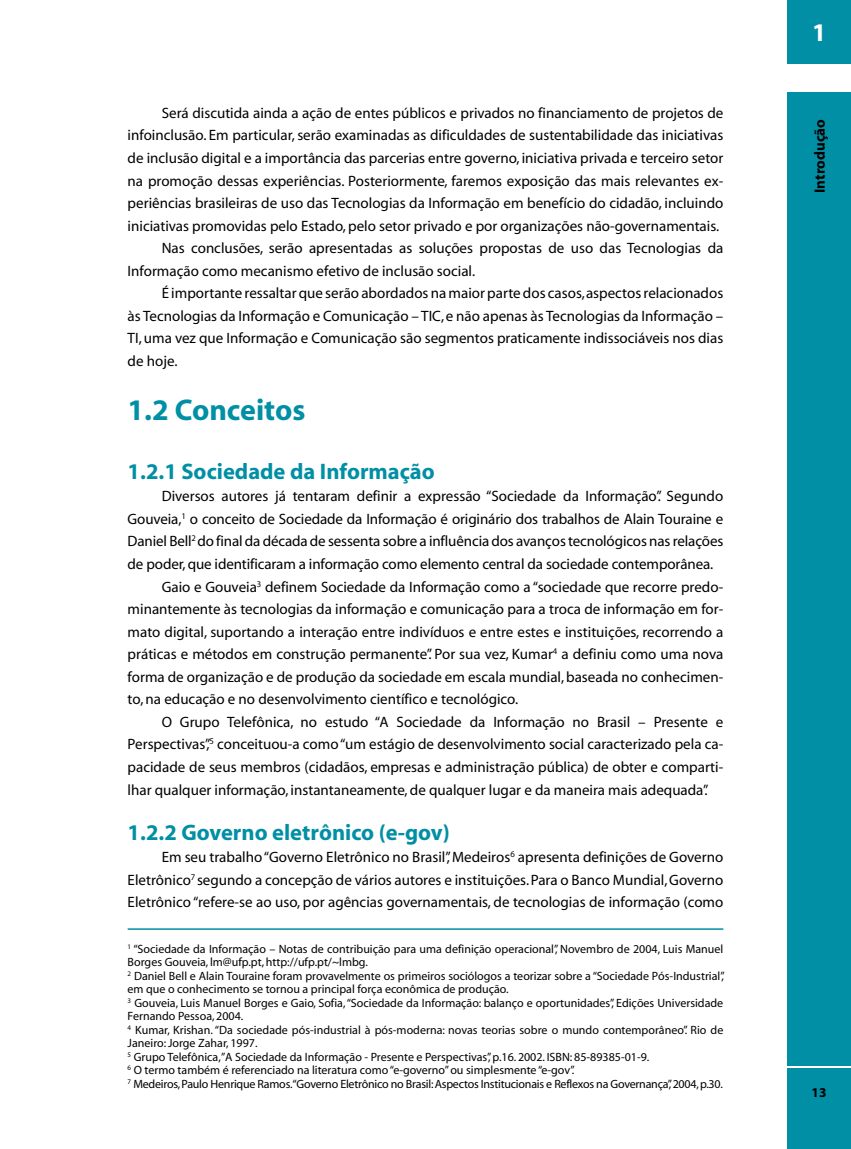
<style>
.page{position:relative;width:851px;height:1149px;background:#fff}
.page>*{position:absolute;margin:0;border:0;box-sizing:border-box;transform-origin:0 0}
.t1{font:700 30px "Myriad";color:#008fa5}
.t2{font:700 25.5px "Myriad";color:#fff}
.t3{font:700 22.5px "Myriad";color:#008fa5}
.t4{font:15px/22.5px "Myriad";color:#000;text-align:justify}
.t5{font:700 15px "Myriad";color:#000}
.t6{font:700 13.5px "Myriad";color:#000}
.t7{font:12px/13.5px "Myriad";color:#000}
</style>
<div class="page">
<div style="left:787px;top:0;width:63px;height:64px;background:#008fa5"></div>
<div style="left:787px;top:91px;width:63px;height:974px;background:#008fa5"></div>
<div style="left:787px;top:1067px;width:63px;height:81px;background:#008fa5"></div>
<hr style="left:128px;top:928px;width:595px;height:1px;background:#008fa5">
<p class="t4" style="left:162px;top:102px;width:563px">Será discutida ainda a ação de entes públicos e privados no financiamento de projetos de</p>
<p class="t4" style="left:128px;top:125px;width:597px">infoinclusão. Em particular, serão examinadas as dificuldades de sustentabilidade das iniciativas</p>
<p class="t4" style="left:128px;top:147px;width:597px">de inclusão digital e a importância das parcerias entre governo, iniciativa privada e terceiro setor</p>
<p class="t4" style="left:128px;top:170px;width:597px">na promoção dessas experiências. Posteriormente, faremos exposição das mais relevantes ex-</p>
<p class="t4" style="left:128px;top:192px;width:597px">periências brasileiras de uso das Tecnologias da Informação em benefício do cidadão, incluindo</p>
<p class="t4" style="left:128px;top:215px;width:593px">iniciativas promovidas pelo Estado, pelo setor privado e por organizações não-governamentais.</p>
<p class="t4" style="left:162px;top:237px;width:563px">Nas conclusões, serão apresentadas as soluções propostas de uso das Tecnologias da</p>
<p class="t4" style="left:128px;top:260px;width:349px">Informação como mecanismo efetivo de inclusão social.</p>
<p class="t4" style="left:162px;top:282px;width:563px">É importante ressaltar que serão abordados na maior parte dos casos, aspectos relacionados</p>
<p class="t4" style="left:128px;top:305px;width:597px">às Tecnologias da Informação e Comunicação – TIC, e não apenas às Tecnologias da Informação –</p>
<p class="t4" style="left:128px;top:328px;width:597px">TI, uma vez que Informação e Comunicação são segmentos praticamente indissociáveis nos dias</p>
<p class="t4" style="left:128px;top:350px;width:51px">de hoje.</p>
<h1 class="t1" style="left:128px;top:394px;width:179px">1.2 Conceitos</h1>
<h3 class="t3" style="left:128px;top:459px;width:308px">1.2.1 Sociedade da Informação</h3>
<p class="t4" style="left:162px;top:485px;width:563px">Diversos autores já tentaram definir a expressão “Sociedade da Informação”. Segundo</p>
<p class="t4" style="left:128px;top:508px;width:597px">Gouveia,<sup>1</sup> o conceito de Sociedade da Informação é originário dos trabalhos de Alain Touraine e</p>
<p class="t4" style="left:128px;top:530px;width:597px">Daniel Bell<sup>2</sup> do final da década de sessenta sobre a influência dos avanços tecnológicos nas relações</p>
<p class="t4" style="left:128px;top:553px;width:587px">de poder, que identificaram a informação como elemento central da sociedade contemporânea.</p>
<p class="t4" style="left:162px;top:575px;width:563px">Gaio e Gouveia<sup>3</sup> definem Sociedade da Informação como a “sociedade que recorre predo-</p>
<p class="t4" style="left:128px;top:598px;width:597px">minantemente às tecnologias da informação e comunicação para a troca de informação em for-</p>
<p class="t4" style="left:128px;top:620px;width:597px">mato digital, suportando a interação entre indivíduos e entre estes e instituições, recorrendo a</p>
<p class="t4" style="left:128px;top:643px;width:597px">práticas e métodos em construção permanente”. Por sua vez, Kumar<sup>4</sup> a definiu como uma nova</p>
<p class="t4" style="left:128px;top:666px;width:597px">forma de organização e de produção da sociedade em escala mundial, baseada no conhecimen-</p>
<p class="t4" style="left:128px;top:688px;width:392px">to, na educação e no desenvolvimento científico e tecnológico.</p>
<p class="t4" style="left:162px;top:711px;width:563px">O Grupo Telefônica, no estudo “A Sociedade da Informação no Brasil – Presente e</p>
<p class="t4" style="left:128px;top:733px;width:597px">Perspectivas”,<sup>5</sup> conceituou-a como “um estágio de desenvolvimento social caracterizado pela ca-</p>
<p class="t4" style="left:128px;top:756px;width:597px">pacidade de seus membros (cidadãos, empresas e administração pública) de obter e comparti-</p>
<p class="t4" style="left:128px;top:778px;width:582px">lhar qualquer informação, instantaneamente, de qualquer lugar e da maneira mais adequada”.</p>
<h3 class="t3" style="left:128px;top:820px;width:324px">1.2.2 Governo eletrônico (e-gov)</h3>
<p class="t4" style="left:128px;top:846px;width:597px;text-indent:34px">Em seu trabalho “Governo Eletrônico no Brasil”, Medeiros<sup>6</sup> apresenta definições de Governo Eletrônico<sup>7</sup> segundo a concepção de vários autores e instituições. Para o Banco Mundial, Governo Eletrônico “refere-se ao uso, por agências governamentais, de tecnologias de informação (como</p>
<p class="t7" style="left:128px;top:942px;width:598px"><sup>1</sup> “Sociedade da Informação – Notas de contribuição para uma definição operacional”, Novembro de 2004, Luis Manuel Borges Gouveia, lm@ufp.pt, http://ufp.pt/~lmbg.<br><sup>2</sup> Daniel Bell e Alain Touraine foram provavelmente os primeiros sociólogos a teorizar sobre a “Sociedade Pós-Industrial”, em que o conhecimento se tornou a principal força econômica de produção.<br><sup>3</sup> Gouveia, Luis Manuel Borges e Gaio, Sofia, “Sociedade da Informação: balanço e oportunidades”, Edições Universidade Fernando Pessoa, 2004.<br><sup>4</sup> Kumar, Krishan. “Da sociedade pós-industrial à pós-moderna: novas teorias sobre o mundo contemporâneo”. Rio de Janeiro: Jorge Zahar, 1997.<br><sup>5</sup> Grupo Telefônica,”A Sociedade da Informação - Presente e Perspectivas”, p.16. 2002. ISBN: 85-89385-01-9.<br><sup>6</sup> O termo também é referenciado na literatura como “e-governo” ou simplesmente “e-gov”.<br><sup>7</sup> Medeiros, Paulo Henrique Ramos.“Governo Eletrônico no Brasil: Aspectos Institucionais e Reflexos na Governança”, 2004, p.30.</p>
<h2 class="t2" style="left:811px;top:20px;width:16px">1</h2>
<p class="t5" style="left:812px;top:193px;width:75px;rotate:-90deg">Introdução</p>
<p class="t6" style="left:811px;top:1084px;width:16px">13</p>
</div>
